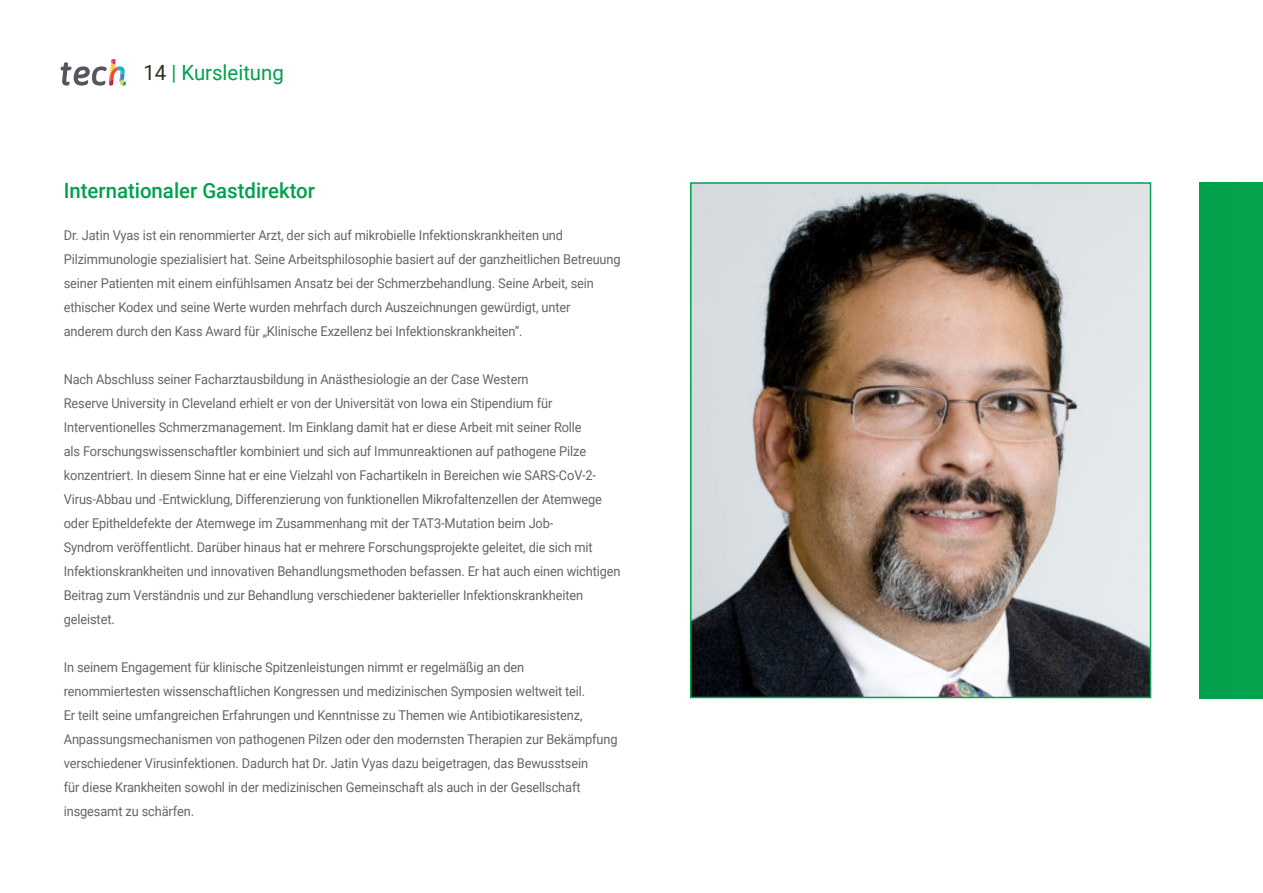
<style>
.page{position:relative;width:1263px;height:893px;background:#fff}
.page>*{position:absolute;margin:0;border:0;box-sizing:border-box;transform-origin:0 0}
.t1{font:500 21px "Roboto";color:#00a04c}
.t2{font:21px "Roboto";color:#00a04c}
.t3{font:13.5px/24px "Roboto";letter-spacing:-.01em;color:#656565;scale:.95 1}
.s1{color:#312e20}
</style>
<div class="page">
<div style="left:1199px;top:182px;width:64px;height:516px;background:#04a24d"></div>
<img style="left:693px;top:185px;width:455px;height:510px">
<div style="left:690px;top:182px;width:461px;height:516px;border:2px solid #00a24e"></div>
<svg style="left:61px;top:59px;width:65px;height:27px"></svg>
<h1 class="t2" style="left:144px;top:57px;width:142px"><span class="s1">14</span> | Kursleitung</h1>
<h1 class="t1" style="left:64px;top:176px;width:253px">Internationaler Gastdirektor</h1>
<p class="t3" style="left:64px;top:222px;width:588px">Dr. Jatin Vyas ist ein renommierter Arzt, der sich auf mikrobielle Infektionskrankheiten und Pilzimmunologie spezialisiert hat. Seine Arbeitsphilosophie basiert auf der ganzheitlichen Betreuung seiner Patienten mit einem einfühlsamen Ansatz bei der Schmerzbehandlung. Seine Arbeit, sein ethischer Kodex und seine Werte wurden mehrfach durch Auszeichnungen gewürdigt, unter anderem durch den Kass Award für „Klinische Exzellenz bei Infektionskrankheiten”.</p>
<p class="t3" style="left:64px;top:366px;width:588px">Nach Abschluss seiner Facharztausbildung in Anästhesiologie an der Case Western<br>Reserve University in Cleveland erhielt er von der Universität von Iowa ein Stipendium für Interventionelles Schmerzmanagement. Im Einklang damit hat er diese Arbeit mit seiner Rolle<br>als Forschungswissenschaftler kombiniert und sich auf Immunreaktionen auf pathogene Pilze konzentriert. In diesem Sinne hat er eine Vielzahl von Fachartikeln in Bereichen wie SARS-CoV-2- Virus-Abbau und -Entwicklung, Differenzierung von funktionellen Mikrofaltenzellen der Atemwege oder Epitheldefekte der Atemwege im Zusammenhang mit der TAT3-Mutation beim Job-<br>Syndrom veröffentlicht. Darüber hinaus hat er mehrere Forschungsprojekte geleitet, die sich mit Infektionskrankheiten und innovativen Behandlungsmethoden befassen. Er hat auch einen wichtigen Beitrag zum Verständnis und zur Behandlung verschiedener bakterieller Infektionskrankheiten geleistet.</p>
<p class="t3" style="left:64px;top:654px;width:584px">In seinem Engagement für klinische Spitzenleistungen nimmt er regelmäßig an den renommiertesten wissenschaftlichen Kongressen und medizinischen Symposien weltweit teil.<br>Er teilt seine umfangreichen Erfahrungen und Kenntnisse zu Themen wie Antibiotikaresistenz, Anpassungsmechanismen von pathogenen Pilzen oder den modernsten Therapien zur Bekämpfung verschiedener Virusinfektionen. Dadurch hat Dr. Jatin Vyas dazu beigetragen, das Bewusstsein<br>für diese Krankheiten sowohl in der medizinischen Gemeinschaft als auch in der Gesellschaft insgesamt zu schärfen.</p>
</div>
